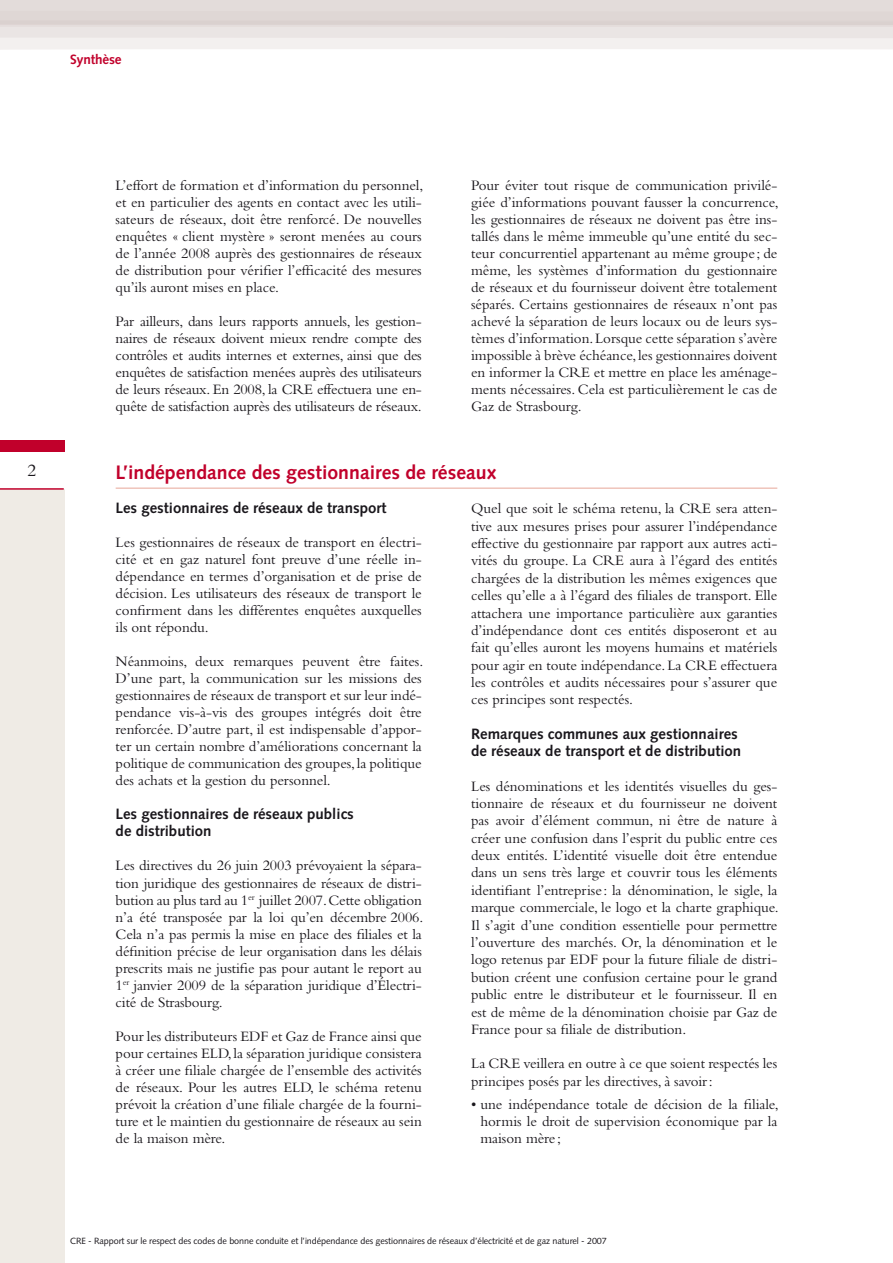
<style>
.page{position:relative;width:893px;height:1263px;background:#fff}
.page>*{position:absolute;margin:0;border:0;box-sizing:border-box;transform-origin:0 0}
.t1{font:700 19.5px "Syntax";color:#c1002b}
.t2{font:15px/17px "Bembo";letter-spacing:-.005em;color:#1a171c;text-align:justify}
.t3{font:700 15px/17px "Syntax";color:#1a171c}
.t4{font:700 13.5px "Syntax";letter-spacing:-.01em;color:#c1002b}
.t5{font:9px "Syntax";letter-spacing:-.01em;color:#1a171c}
</style>
<div class="page">
<div style="left:0;top:489px;width:65px;height:774px;background:#efebe5"></div>
<div style="left:0;top:441px;width:65px;height:11px;background:#c1002b"></div>
<hr style="left:0;top:488px;width:64px;height:2px;background:#c1002b">
<svg style="left:0;top:0;width:893px;height:50px"></svg>
<hr style="left:116px;top:488px;width:661px;height:1px;background:#e7a799">
<p class="t4" style="left:70px;top:51px;width:53px">Synthèse</p>
<p class="t2" style="left:116px;top:177px;width:309px">L’effort de formation et d’information du personnel, et en particulier des agents en contact avec les utili&shy;sateurs de réseaux, doit être renforcé. De nouvelles enquêtes « client mystère » seront menées au cours de l’année 2008 auprès des gestionnaires de réseaux de distribution pour vérifier l’efficacité des mesures qu’ils auront mises en place.</p>
<p class="t2" style="left:116px;top:313px;width:308px">Par ailleurs, dans leurs rapports annuels, les gestion&shy;naires de réseaux doivent mieux rendre compte des contrôles et audits internes et externes, ainsi que des enquêtes de satisfaction menées auprès des utilisateurs de leurs réseaux. En 2008, la CRE effectuera une en&shy;quête de satisfaction auprès des utilisateurs de réseaux.</p>
<p class="t2" style="left:471px;top:177px;width:309px">Pour éviter tout risque de communication privilé&shy;giée d’informations pouvant fausser la concurrence, les gestionnaires de réseaux ne doivent pas être ins&shy;tallés dans le même immeuble qu’une entité du sec&shy;teur concurrentiel appartenant au même groupe ; de même, les systèmes d’information du gestionnaire de réseaux et du fournisseur doivent être totalement séparés. Certains gestionnaires de réseaux n’ont pas achevé la séparation de leurs locaux ou de leurs sys&shy;tèmes d’information. Lorsque cette séparation s’avère impossible à brève échéance, les gestionnaires doivent en informer la CRE et mettre en place les aménage&shy;ments nécessaires. Cela est particulièrement le cas de Gaz de Strasbourg.</p>
<h1 class="t1" style="left:116px;top:461px;width:382px">L’indépendance des gestionnaires de réseaux</h1>
<p class="t3" style="left:116px;top:500px;width:272px">Les gestionnaires de réseaux de transport</p>
<p class="t2" style="left:116px;top:534px;width:308px">Les gestionnaires de réseaux de transport en électri&shy;cité et en gaz naturel font preuve d’une réelle in&shy;dépendance en termes d’organisation et de prise de décision. Les utilisateurs des réseaux de transport le confirment dans les différentes enquêtes auxquelles ils ont répondu.</p>
<p class="t2" style="left:116px;top:653px;width:309px;text-align:left">Néanmoins, deux remarques peuvent être faites.<br>D’une part, la communication sur les missions des gestionnaires de réseaux de transport et sur leur indé&shy;pendance vis-à-vis des groupes intégrés doit être renforcée. D’autre part, il est indispensable d’appor&shy;ter un certain nombre d’améliorations concernant la politique de communication des groupes, la politique des achats et la gestion du personnel.</p>
<p class="t3" style="left:116px;top:806px;width:240px">Les gestionnaires de réseaux publics de distribution</p>
<p class="t2" style="left:116px;top:857px;width:309px">Les directives du 26 juin 2003 prévoyaient la sépara&shy;tion juridique des gestionnaires de réseaux de distri&shy;bution au plus tard au 1<sup>er</sup> juillet 2007. Cette obligation n’a été transposée par la loi qu’en décembre 2006.<br>Cela n’a pas permis la mise en place des filiales et la définition précise de leur organisation dans les délais prescrits mais ne justifie pas pour autant le report au 1<sup>er</sup> janvier 2009 de la séparation juridique d’Électri&shy;cité de Strasbourg.</p>
<p class="t2" style="left:116px;top:1027px;width:308px">Pour les distributeurs EDF et Gaz de France ainsi que pour certaines ELD, la séparation juridique consistera à créer une filiale chargée de l’ensemble des activités de réseaux. Pour les autres ELD, le schéma retenu prévoit la création d’une filiale chargée de la fourni&shy;ture et le maintien du gestionnaire de réseaux au sein de la maison mère.</p>
<p class="t2" style="left:471px;top:500px;width:308px;line-height:17.4px">Quel que soit le schéma retenu, la CRE sera atten&shy;tive aux mesures prises pour assurer l’indépendance effective du gestionnaire par rapport aux autres acti&shy;vités du groupe. La CRE aura à l’égard des entités chargées de la distribution les mêmes exigences que celles qu’elle a à l’égard des filiales de transport. Elle attachera une importance particulière aux garanties d’indépendance dont ces entités disposeront et au fait qu’elles auront les moyens humains et matériels pour agir en toute indépendance. La CRE effectuera les contrôles et audits nécessaires pour s’assurer que ces principes sont respectés.</p>
<p class="t3" style="left:471px;top:725px;width:271px;line-height:17.4px">Remarques communes aux gestionnaires de réseaux de transport et de distribution</p>
<p class="t2" style="left:471px;top:777px;width:309px;line-height:17.4px">Les dénominations et les identités visuelles du ges&shy;tionnaire de réseaux et du fournisseur ne doivent pas avoir d’élément commun, ni être de nature à créer une confusion dans l’esprit du public entre ces deux entités. L’identité visuelle doit être entendue dans un sens très large et couvrir tous les éléments iden-tifiant l’entreprise : la dénomination, le sigle, la marque commer-ciale, le logo et la charte graphique.<br>Il s’agit d’une condition essentielle pour permettre l’ouverture des marchés. Or, la dénomination et le logo retenus par EDF pour la future filiale de distri&shy;bution créent une confusion certaine pour le grand public entre le distributeur et le fournisseur. Il en est de même de la dénomination choisie par Gaz de France pour sa filiale de distribution.</p>
<p class="t2" style="left:471px;top:1054px;width:308px;line-height:17.4px">La CRE veillera en outre à ce que soient respectés les principes posés par les directives, à savoir:</p>
<p class="t2" style="left:480px;top:1095px;width:300px;text-indent:-9px">• une indépendance totale de décision de la filiale, hormis le droit de supervision économique par la maison mère ;</p>
<p class="t5" style="left:70px;top:1236px;width:538px">CRE - Rapport sur le respect des codes de bonne conduite et l’indépendance des gestionnaires de réseaux d’électricité et de gaz naturel - 2007</p>
</div>
